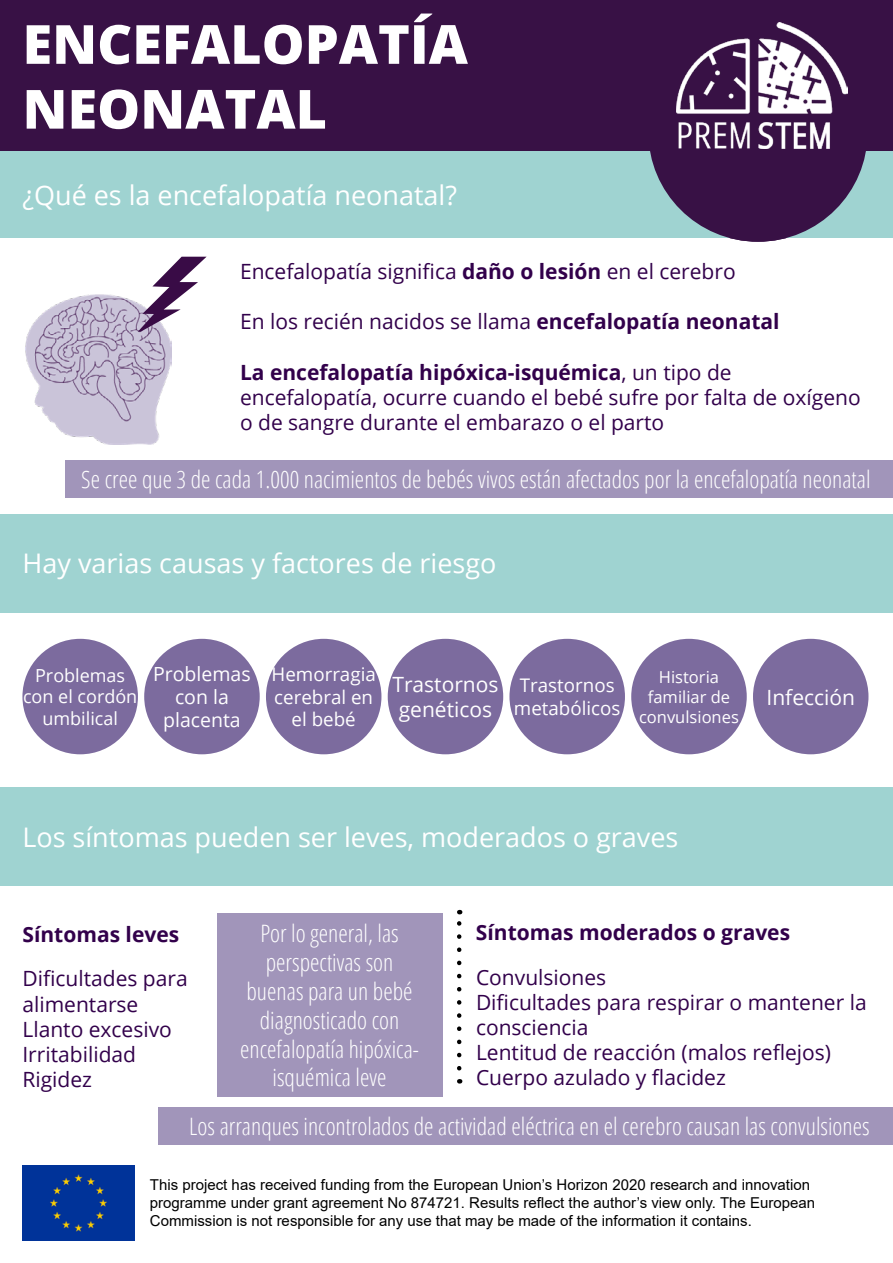
<style>
.page{position:relative;width:893px;height:1263px;background:#fff}
.page>*{position:absolute;margin:0;border:0;box-sizing:border-box;transform-origin:0 0}
.t1{font:800 54px/64.8px "Open Sans";color:#fff}
.t2{font:27px "Open Sans";color:#fff}
.t3{font:300 24px/28.8px "Open Sans Condensed";color:#fff;text-align:center}
.t4{font:21px/25.2px "Open Sans";color:#32004b}
.t5{font:700 21px "Open Sans";color:#32004b}
.t6{font:21px/25.2px "Open Sans";color:#fff;text-align:center}
.t7{font:19.5px/23.4px "Open Sans";color:#fff;text-align:center}
.t8{font:18.75px/22.5px "Open Sans";color:#fff;text-align:center}
.t9{font:18px/21.6px "Open Sans";color:#fff;text-align:center}
.t10{font:16.5px/19.8px "Open Sans";color:#fff;text-align:center}
.t11{font:15px/18px "Arial";color:#000}
.s1{font-weight:700}
</style>
<div class="page">
<div style="left:0;top:0;width:893px;height:151px;background:#381145"></div>
<div style="left:23px;top:1165px;width:112px;height:75px;background:#039"></div>
<div style="left:0;top:152px;width:893px;height:86px;background:#9fd3d1"></div>
<div style="left:648px;top:23px;width:220px;height:219px;background:#381145;border-radius:50%"></div>
<img style="left:676px;top:23px;width:172px;height:125px">
<div style="left:0;top:514px;width:893px;height:98px;background:#9fd3d1"></div>
<img style="left:25px;top:294px;width:147px;height:150px">
<svg style="left:138px;top:257px;width:68px;height:75px"></svg>
<div style="left:65px;top:460px;width:828px;height:38px;background:#a195ba"></div>
<div style="left:22px;top:639px;width:116px;height:115px;background:#7c6b9e;border-radius:50%"></div>
<div style="left:144px;top:639px;width:116px;height:115px;background:#7c6b9e;border-radius:50%"></div>
<div style="left:266px;top:639px;width:115px;height:115px;background:#7c6b9e;border-radius:50%"></div>
<div style="left:388px;top:639px;width:115px;height:115px;background:#7c6b9e;border-radius:50%"></div>
<div style="left:509px;top:639px;width:116px;height:115px;background:#7c6b9e;border-radius:50%"></div>
<div style="left:631px;top:639px;width:116px;height:115px;background:#7c6b9e;border-radius:50%"></div>
<div style="left:753px;top:639px;width:115px;height:115px;background:#7c6b9e;border-radius:50%"></div>
<div style="left:0;top:788px;width:893px;height:98px;background:#9fd3d1"></div>
<svg style="left:457px;top:910px;width:4px;height:158px"></svg>
<div style="left:158px;top:1107px;width:735px;height:37px;background:#a195ba"></div>
<div style="left:217px;top:913px;width:225px;height:184px;background:#a195ba"></div>
<h1 class="t1" style="left:22px;top:9px;width:447px">ENCEFALOPATÍA<br>NEONATAL</h1>
<p class="t2" style="left:22px;top:177px;width:436px">¿Qué es la encefalopatía neonatal?</p>
<p class="t4" style="left:240px;top:258px;width:497px">Encefalopatía significa <span class="s1">daño o lesión</span> en el cerebro</p>
<p class="t4" style="left:240px;top:308px;width:541px">En los recién nacidos se llama <span class="s1">encefalopatía neonatal</span></p>
<p class="t4" style="left:240px;top:359px;width:622px"><span class="s1">La encefalopatía hipóxica-isquémica</span>, un tipo de encefalopatía, ocurre cuando el bebé sufre por falta de oxígeno o de sangre durante el embarazo o el parto</p>
<p class="t3" style="left:81px;top:464px;width:791px">Se cree que 3 de cada 1.000 nacimientos de bebés vivos están afectados por la encefalopatía neonatal</p>
<p class="t2" style="left:22px;top:545px;width:476px">Hay varias causas y factores de riesgo</p>
<p class="t9" style="left:23px;top:664px;width:116px">Problemas con el cordón umbilical</p>
<p class="t7" style="left:153px;top:661px;width:99px">Problemas con la placenta</p>
<p class="t8" style="left:272px;top:663px;width:106px">Hemorragia cerebral en el bebé</p>
<p class="t6" style="left:392px;top:671px;width:108px">Trastornos genéticos</p>
<p class="t8" style="left:514px;top:674px;width:108px">Trastornos metabólicos</p>
<p class="t10" style="left:639px;top:667px;width:101px">Historia familiar de convulsiones</p>
<p class="t6" style="left:766px;top:684px;width:90px">Infección</p>
<p class="t2" style="left:22px;top:819px;width:657px">Los síntomas pueden ser leves, moderados o graves</p>
<p class="t3" style="left:240px;top:918px;width:180px">Por lo general, las perspectivas son buenas para un bebé diagnosticado con encefalopatía hipóxica&shy;isquémica leve</p>
<p class="t5" style="left:23px;top:920px;width:158px">Síntomas leves</p>
<p class="t5" style="left:476px;top:918px;width:316px">Síntomas moderados o graves</p>
<p class="t4" style="left:22px;top:965px;width:167px">Dificultades para alimentarse<br>Llanto excesivo<br>Irritabilidad<br>Rigidez</p>
<p class="t4" style="left:476px;top:964px;width:392px">Convulsiones<br>Dificultades para respirar o mantener la consciencia<br>Lentitud de reacción (malos reflejos)<br>Cuerpo azulado y flacidez</p>
<p class="t3" style="left:189px;top:1111px;width:682px">Los arranques incontrolados de actividad eléctrica en el cerebro causan las convulsiones</p>
<p class="t11" style="left:150px;top:1176px;width:667px">This project has received funding from the European Union’s Horizon 2020 research and innovation programme under grant agreement No 874721. Results reflect the author’s view only. The European<br>Commission is not responsible for any use that may be made of the information it contains.</p>
</div>
